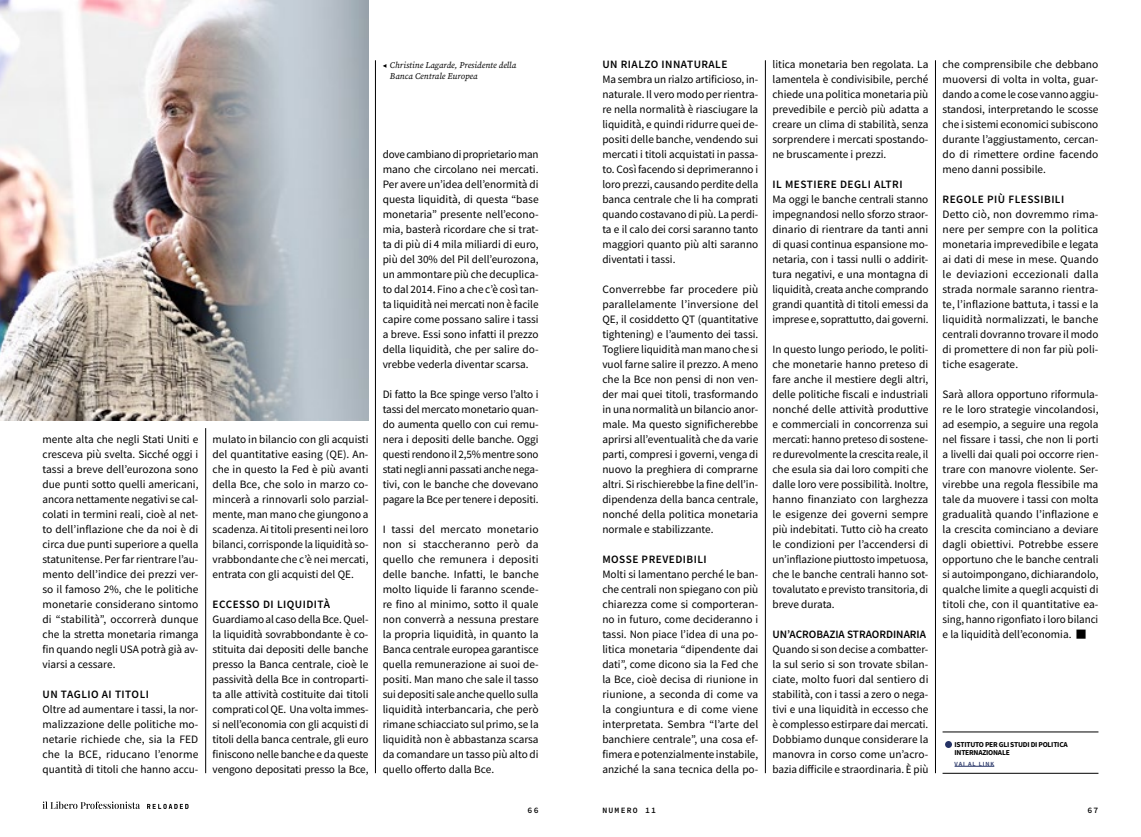
<style>
.page{position:relative;width:1141px;height:837px;background:#fff}
.page>*{position:absolute;margin:0;border:0;box-sizing:border-box;transform-origin:0 0}
.t1{font:11.25px/15px "Source Sans Pro";color:#000;text-align:justify}
.t2{font:11.25px "Source Sans Variable";letter-spacing:.045em;color:#000}
.t3{font:11.25px "Source Sans Variable";color:#000}
.t4{font:italic 8.75px/11.2px "Source Serif Variable";color:#000}
.t5{font:8.12px "Source Code Variable";letter-spacing:.15em;color:#000}
.t6{font:700 7.5px/7.5px "Source Sans Pro";letter-spacing:-.03em;color:#000}
.t7{font:600 6.25px "Source Sans Pro";letter-spacing:.15em;color:#243265}
</style>
<div class="page">
<svg style="left:43px;top:801px;width:97px;height:7px"></svg>
<svg style="left:147px;top:803px;width:42px;height:5px"></svg>
<img style="left:0;top:0;width:369px;height:420px">
<hr style="left:375px;top:60px;width:1px;height:712px;background:#000">
<hr style="left:765px;top:60px;width:1px;height:712px;background:#000">
<hr style="left:935px;top:60px;width:1px;height:712px;background:#000">
<hr style="left:205px;top:428px;width:1px;height:344px;background:#000">
<hr style="left:955px;top:765px;width:39px;height:1px;background:#243265">
<hr style="left:943px;top:731px;width:155px;height:1px;background:#000">
<hr style="left:943px;top:772px;width:155px;height:1px;background:#000">
<svg style="left:945px;top:740px;width:7px;height:7px"></svg>
<p class="t1" style="left:43px;top:431px;width:157px">mente alta che negli Stati Uniti e cresceva più svelta. Sicché oggi i tassi a breve dell’eurozona sono due punti sotto quelli americani, ancora nettamente negativi se cal&shy;colati in termini reali, cioè al net&shy;to dell’inflazione che da noi è di circa due punti superiore a quella statunitense. Per far rientrare l’au&shy;mento dell’indice dei prezzi ver&shy;so il famoso 2%, che le politiche monetarie considerano sintomo di “stabilità”, occorrerà dunque che la stretta monetaria rimanga fin quando negli USA potrà già av&shy;viarsi a cessare.</p>
<p class="t2" style="left:43px;top:687px;width:108px">UN TAGLIO AI TITOLI</p>
<p class="t1" style="left:43px;top:701px;width:157px">Oltre ad aumentare i tassi, la nor&shy;malizzazione delle politiche mo&shy;netarie richiede che, sia la FED che la BCE, riducano l’enorme quantità di titoli che hanno accu-</p>
<p class="t1" style="left:213px;top:431px;width:157px">mulato in bilancio con gli acquisti del quantitative easing (QE). An&shy;che in questo la Fed è più avanti della Bce, che solo in marzo co&shy;mincerà a rinnovarli solo parzial&shy;mente, man mano che giungono a scadenza. Ai titoli presenti nei loro bilanci, corrisponde la liquidità so&shy;vrabbondante che c’è nei mercati, entrata con gli acquisti del QE.</p>
<p class="t2" style="left:213px;top:597px;width:119px">ECCESSO DI LIQUIDITÀ</p>
<p class="t1" style="left:213px;top:611px;width:157px">Guardiamo al caso della Bce. Quel&shy;la liquidità sovrabbondante è co&shy;stituita dai depositi delle banche presso la Banca centrale, cioè le passività della Bce in controparti&shy;ta alle attività costituite dai titoli comprati col QE. Una volta immes&shy;si nell’economia con gli acquisti di titoli della banca centrale, gli euro finiscono nelle banche e da queste vengono depositati presso la Bce,</p>
<p class="t4" style="left:390px;top:59px;width:128px">Christine Lagarde, Presidente della<br>Banca Centrale Europea</p>
<p class="t1" style="left:383px;top:146px;width:158px">dove cambiano di proprietario man mano che circolano nei mercati.<br>Per avere un’idea dell’enormità di questa liquidità, di questa “base monetaria” presente nell’econo&shy;mia, basterà ricordare che si trat&shy;ta di più di 4 mila miliardi di euro, più del 30% del Pil dell’eurozona, un ammontare più che decuplica&shy;to dal 2014. Fino a che c’è così tan&shy;ta liquidità nei mercati non è facile capire come possano salire i tassi a breve. Essi sono infatti il prezzo della liquidità, che per salire do&shy;vrebbe vederla diventar scarsa.</p>
<p class="t1" style="left:383px;top:386px;width:157px">Di fatto la Bce spinge verso l’alto i tassi del mercato monetario quan&shy;do aumenta quello con cui remu&shy;nera i depositi delle banche. Oggi questi rendono il 2,5% mentre sono stati negli anni passati anche nega&shy;tivi, con le banche che dovevano pagare la Bce per tenere i depositi.</p>
<p class="t1" style="left:383px;top:521px;width:158px">I tassi del mercato monetario non si staccheranno però da quello che remunera i depositi delle banche. Infatti, le banche molto liquide li faranno scende&shy;re fino al minimo, sotto il quale non converrà a nessuna prestare la propria liquidità, in quanto la Banca centrale europea garantisce quella remunerazione ai suoi de&shy;positi. Man mano che sale il tasso sui depositi sale anche quello sulla liquidità interbancaria, che però rimane schiacciato sul primo, se la liquidità non è abbastanza scarsa da comandare un tasso più alto di quello offerto dalla Bce.</p>
<p class="t2" style="left:602px;top:57px;width:127px">UN RIALZO INNATURALE</p>
<p class="t1" style="left:602px;top:71px;width:157px">Ma sembra un rialzo artificioso, in&shy;naturale. Il vero modo per rientra&shy;re nella normalità è riasciugare la liquidità, e quindi ridurre quei de&shy;positi delle banche, vendendo sui mercati i titoli acquistati in passa&shy;to. Così facendo si deprimeranno i loro prezzi, causando perdite della banca centrale che li ha comprati quando costavano di più. La perdi&shy;ta e il calo dei corsi saranno tanto maggiori quanto più alti saranno diventati i tassi.</p>
<p class="t1" style="left:602px;top:281px;width:157px">Converrebbe far procedere più parallelamente l’inversione del QE, il cosiddetto QT (quantitative tightening) e l’aumento dei tassi.<br>Togliere liquidità man mano che si vuol farne salire il prezzo. A meno che la Bce non pensi di non ven&shy;der mai quei titoli, trasformando in una normalità un bilancio anor&shy;male. Ma questo significherebbe aprirsi all’eventualità che da varie parti, compresi i governi, venga di nuovo la preghiera di comprarne altri. Si rischierebbe la fine dell’in&shy;dipendenza della banca centrale, nonché della politica monetaria normale e stabilizzante.</p>
<p class="t2" style="left:602px;top:552px;width:106px">MOSSE PREVEDIBILI</p>
<p class="t1" style="left:602px;top:566px;width:157px">Molti si lamentano perché le ban&shy;che centrali non spiegano con più chiarezza come si comporteran&shy;no in futuro, come decideranno i tassi. Non piace l’idea di una po&shy;litica monetaria “dipendente dai dati”, come dicono sia la Fed che la Bce, cioè decisa di riunione in riunione, a seconda di come va la congiuntura e di come viene interpretata. Sembra “l’arte del banchiere centrale”, una cosa ef&shy;fimera e potenzialmente instabile, anziché la sana tecnica della po-</p>
<p class="t1" style="left:772px;top:56px;width:157px">litica monetaria ben regolata. La lamentela è condivisibile, perché chiede una politica monetaria più prevedibile e perciò più adatta a creare un clima di stabilità, senza sorprendere i mercati spostando&shy;ne bruscamente i prezzi.</p>
<p class="t2" style="left:772px;top:177px;width:132px">IL MESTIERE DEGLI ALTRI</p>
<p class="t1" style="left:772px;top:191px;width:157px">Ma oggi le banche centrali stanno impegnandosi nello sforzo straor&shy;dinario di rientrare da tanti anni di quasi continua espansione mo&shy;netaria, con i tassi nulli o addirit&shy;tura negativi, e una montagna di liquidità, creata anche comprando grandi quantità di titoli emessi da imprese e, soprattutto, dai governi.</p>
<p class="t1" style="left:772px;top:341px;width:157px">In questo lungo periodo, le politi&shy;che monetarie hanno preteso di fare anche il mestiere degli altri, delle politiche fiscali e industriali nonché delle attività produttive e commerciali in concorrenza sui mercati: hanno preteso di sostene&shy;re durevolmente la crescita reale, il che esula sia dai loro compiti che dalle loro vere possibilità. Inoltre, hanno finanziato con larghezza le esigenze dei governi sempre più indebitati. Tutto ciò ha creato le condizioni per l’accendersi di un’inflazione piuttosto impetuosa, che le banche centrali hanno sot&shy;tovalutato e previsto transitoria, di breve durata.</p>
<p class="t3" style="left:772px;top:627px;width:155px">UN’ACROBAZIA STRAORDINARIA</p>
<p class="t1" style="left:772px;top:641px;width:158px">Quando si son decise a combatter&shy;la sul serio si son trovate sbilan&shy;ciate, molto fuori dal sentiero di stabilità, con i tassi a zero o nega&shy;tivi e una liquidità in eccesso che è complesso estirpare dai mercati.<br>Dobbiamo dunque considerare la manovra in corso come un’acro&shy;bazia difficile e straordinaria. È più</p>
<p class="t1" style="left:943px;top:56px;width:157px">che comprensibile che debbano muoversi di volta in volta, guar&shy;dando a come le cose vanno aggiu&shy;standosi, interpretando le scosse che i sistemi economici subiscono durante l’aggiustamento, cercan&shy;do di rimettere ordine facendo meno danni possibile.</p>
<p class="t2" style="left:943px;top:192px;width:123px">REGOLE PIÙ FLESSIBILI</p>
<p class="t1" style="left:943px;top:206px;width:157px">Detto ciò, non dovremmo rima&shy;nere per sempre con la politica monetaria imprevedibile e legata ai dati di mese in mese. Quando le deviazioni eccezionali dalla strada normale saranno rientra&shy;te, l’inflazione battuta, i tassi e la liquidità normalizzati, le banche centrali dovranno trovare il modo di promettere di non far più poli&shy;tiche esagerate.</p>
<p class="t1" style="left:943px;top:386px;width:157px">Sarà allora opportuno riformula&shy;re le loro strategie vincolandosi, ad esempio, a seguire una regola nel fissare i tassi, che non li porti a livelli dai quali poi occorre rien&shy;trare con manovre violente. Ser&shy;virebbe una regola flessibile ma tale da muovere i tassi con molta gradualità quando l’inflazione e la crescita cominciano a deviare dagli obiettivi. Potrebbe essere opportuno che le banche centrali si autoimpongano, dichiarandolo, qualche limite a quegli acquisti di titoli che, con il quantitative ea&shy;sing, hanno rigonfiato i loro bilanci e la liquidità dell’economia. ■</p>
<p class="t6" style="left:955px;top:740px;width:115px">ISTITUTO PER GLI STUDI DI POLITICA<br>INTERNAZIONALE</p>
<p class="t7" style="left:955px;top:759px;width:41px">VAI AL LINK</p>
<p class="t5" style="left:528px;top:804px;width:12px">66</p>
<p class="t5" style="left:602px;top:804px;width:55px">NUMERO 11</p>
<p class="t5" style="left:1087px;top:804px;width:12px">67</p>
</div>
